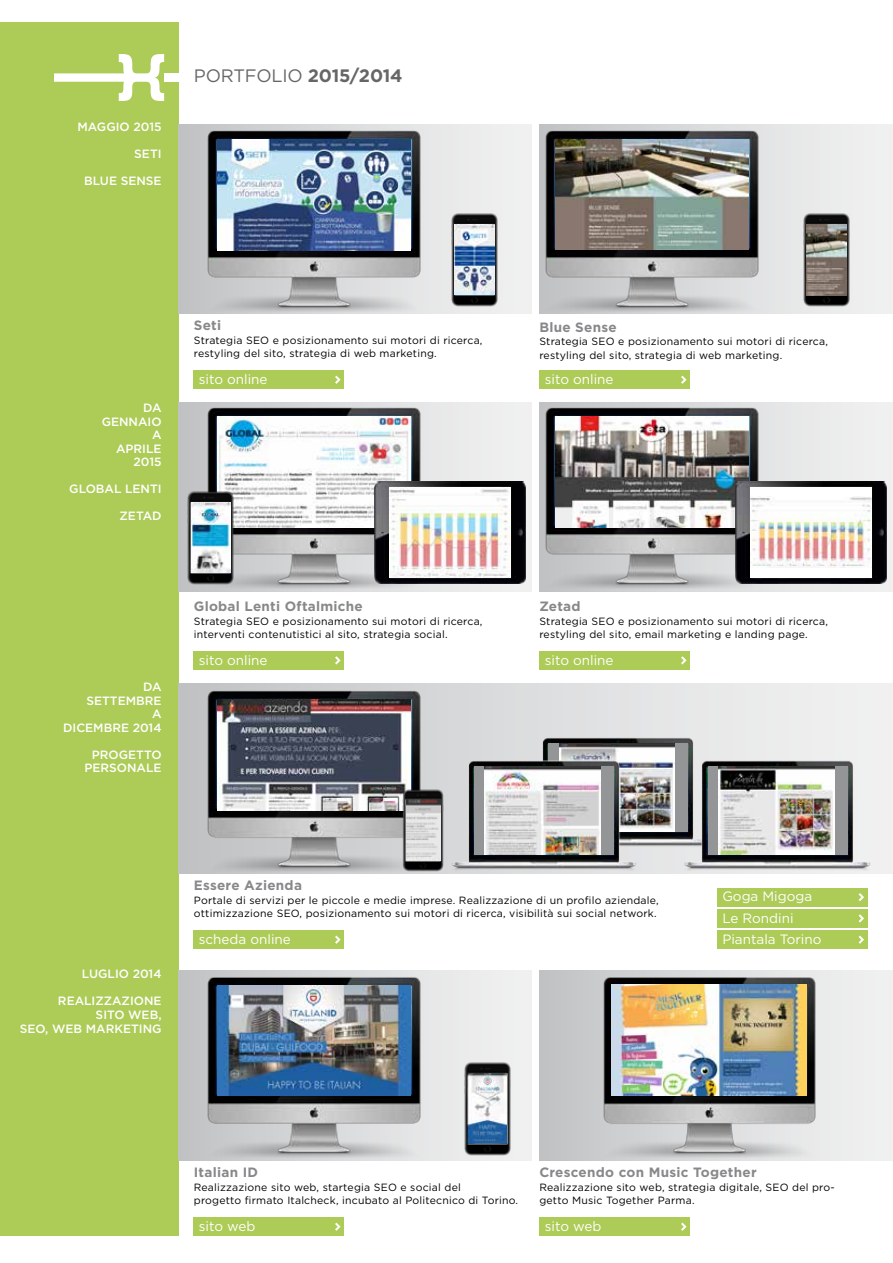
<style>
.page{position:relative;width:893px;height:1263px;background:#fff}
.page>*{position:absolute;margin:0;border:0;box-sizing:border-box;transform-origin:0 0}
.t1{font:18px "Gotham";letter-spacing:-.01em;color:#666}
.t2{font:13.5px "Gotham";color:#fff}
.t3{font:700 13.5px "Gotham";letter-spacing:.02em;color:#87888a}
.t4{font:500 12px/13.5px "Gotham";color:#fff;text-align:right}
.t5{font:10.5px/13.5px "Gotham";letter-spacing:.02em;color:#000}
.s1{font-weight:700}
</style>
<div class="page">
<div style="left:0;top:23px;width:179px;height:1213px;background:#adcb57"></div>
<div style="left:164px;top:73px;width:15px;height:9px;background:#fff"></div>
<svg style="left:54px;top:54px;width:110px;height:47px"></svg>
<svg style="left:179px;top:402px;width:353px;height:189px"></svg>
<div style="left:540px;top:402px;width:353px;height:189px;background:#ebebec"></div>
<svg style="left:179px;top:971px;width:353px;height:189px;background:#dddede"></svg>
<img style="left:435px;top:1056px;width:97px;height:104px">
<svg style="left:540px;top:971px;width:353px;height:189px"></svg>
<svg style="left:179px;top:684px;width:714px;height:189px;background:#dfe0e1"></svg>
<img style="left:517px;top:735px;width:202px;height:119px">
<div style="left:548px;top:744px;width:140px;height:88px;background:#949597"></div>
<img style="left:559px;top:744px;width:116px;height:88px">
<img style="left:443px;top:757px;width:201px;height:117px">
<div style="left:474px;top:766px;width:140px;height:88px;background:#949597"></div>
<div style="left:194px;top:930px;width:150px;height:19px;background:#adcb57"></div>
<svg style="left:335px;top:935px;width:6px;height:9px"></svg>
<div style="left:717px;top:930px;width:151px;height:19px;background:#adcb57"></div>
<svg style="left:858px;top:935px;width:6px;height:9px"></svg>
<div style="left:194px;top:1217px;width:150px;height:19px;background:#adcb57"></div>
<svg style="left:335px;top:1222px;width:6px;height:9px"></svg>
<div style="left:540px;top:1217px;width:150px;height:19px;background:#adcb57"></div>
<svg style="left:681px;top:1222px;width:6px;height:9px"></svg>
<div style="left:194px;top:370px;width:150px;height:19px;background:#adcb57"></div>
<svg style="left:335px;top:376px;width:6px;height:8px"></svg>
<div style="left:540px;top:370px;width:150px;height:19px;background:#adcb57"></div>
<svg style="left:681px;top:376px;width:6px;height:8px"></svg>
<div style="left:194px;top:651px;width:150px;height:19px;background:#adcb57"></div>
<svg style="left:335px;top:656px;width:6px;height:8px"></svg>
<div style="left:540px;top:651px;width:150px;height:19px;background:#adcb57"></div>
<svg style="left:681px;top:656px;width:6px;height:8px"></svg>
<img style="left:205px;top:970px;width:218px;height:191px">
<img style="left:217px;top:986px;width:194px;height:109px">
<img style="left:468px;top:1073px;width:39px;height:70px">
<img style="left:600px;top:970px;width:218px;height:191px">
<img style="left:612px;top:985px;width:194px;height:110px">
<img style="left:205px;top:683px;width:218px;height:191px">
<img style="left:217px;top:700px;width:194px;height:110px">
<img style="left:485px;top:766px;width:115px;height:88px">
<img style="left:677px;top:757px;width:201px;height:117px">
<div style="left:708px;top:766px;width:139px;height:88px;background:#949597"></div>
<img style="left:719px;top:766px;width:115px;height:88px">
<div style="left:717px;top:909px;width:151px;height:19px;background:#adcb57"></div>
<svg style="left:858px;top:914px;width:6px;height:8px"></svg>
<div style="left:717px;top:888px;width:151px;height:18px;background:#adcb57"></div>
<svg style="left:858px;top:893px;width:6px;height:8px"></svg>
<img style="left:205px;top:403px;width:218px;height:189px">
<img style="left:217px;top:417px;width:194px;height:110px">
<img style="left:378px;top:785px;width:90px;height:89px">
<img style="left:406px;top:799px;width:34px;height:61px">
<img style="left:178px;top:485px;width:85px;height:104px">
<img style="left:191px;top:502px;width:39px;height:70px">
<img style="left:543px;top:403px;width:218px;height:189px">
<img style="left:555px;top:417px;width:194px;height:110px">
<img style="left:735px;top:481px;width:151px;height:102px">
<div style="left:750px;top:487px;width:121px;height:90px;background:#fff"></div>
<img style="left:750px;top:497px;width:121px;height:70px">
<img style="left:375px;top:481px;width:151px;height:102px">
<img style="left:390px;top:488px;width:121px;height:89px">
<svg style="left:179px;top:125px;width:353px;height:189px"></svg>
<div style="left:540px;top:125px;width:353px;height:189px;background:#eaebeb"></div>
<img style="left:205px;top:125px;width:218px;height:189px">
<img style="left:217px;top:139px;width:194px;height:111px">
<img style="left:422px;top:208px;width:104px;height:104px">
<img style="left:455px;top:225px;width:39px;height:70px">
<img style="left:543px;top:125px;width:216px;height:189px">
<img style="left:555px;top:139px;width:194px;height:110px">
<img style="left:803px;top:213px;width:47px;height:94px">
<img style="left:807px;top:225px;width:39px;height:70px">
<p class="t4" style="left:78px;top:120px;width:85px">MAGGIO 2015</p>
<p class="t4" style="left:134px;top:147px;width:29px">SETI</p>
<p class="t4" style="left:84px;top:174px;width:79px">BLUE SENSE</p>
<h1 class="t1" style="left:194px;top:64px;width:210px">PORTFOLIO <span class="s1">2015/2014</span></h1>
<p class="t4" style="left:102px;top:401px;width:61px">DA<br>GENNAIO<br>A<br>APRILE<br>2015</p>
<p class="t4" style="left:69px;top:482px;width:94px">GLOBAL LENTI</p>
<p class="t4" style="left:120px;top:509px;width:44px">ZETAD</p>
<p class="t4" style="left:63px;top:680px;width:100px">DA<br>SETTEMBRE<br>A<br>DICEMBRE 2014</p>
<p class="t4" style="left:85px;top:748px;width:79px">PROGETTO<br>PERSONALE</p>
<p class="t3" style="left:194px;top:317px;width:29px">Seti</p>
<p class="t5" style="left:194px;top:333px;width:290px">Strategia SEO e posizionamento sui motori di ricerca, restyling del sito, strategia di web marketing.</p>
<p class="t3" style="left:539px;top:318px;width:79px">Blue Sense</p>
<p class="t5" style="left:539px;top:334px;width:290px">Strategia SEO e posizionamento sui motori di ricerca, restyling del sito, strategia di web marketing.</p>
<p class="t2" style="left:199px;top:370px;width:70px">sito online</p>
<p class="t2" style="left:545px;top:370px;width:70px">sito online</p>
<p class="t3" style="left:194px;top:597px;width:171px">Global Lenti Oftalmiche</p>
<p class="t5" style="left:194px;top:614px;width:290px">Strategia SEO e posizionamento sui motori di ricerca, interventi contenutistici al sito, strategia social.</p>
<p class="t3" style="left:539px;top:597px;width:43px">Zetad</p>
<p class="t5" style="left:539px;top:614px;width:290px">Strategia SEO e posizionamento sui motori di ricerca, restyling del sito, email marketing e landing page.</p>
<p class="t2" style="left:199px;top:651px;width:70px">sito online</p>
<p class="t2" style="left:545px;top:651px;width:70px">sito online</p>
<p class="t4" style="left:82px;top:967px;width:81px">LUGLIO 2014</p>
<p class="t4" style="left:20px;top:994px;width:143px">REALIZZAZIONE<br>SITO WEB,<br>SEO, WEB MARKETING</p>
<p class="t3" style="left:194px;top:877px;width:110px">Essere Azienda</p>
<p class="t5" style="left:194px;top:893px;width:466px">Portale di servizi per le piccole e medie imprese. Realizzazione di un profilo aziendale, ottimizzazione SEO, posizionamento sui motori di ricerca, visibilità sui social network.</p>
<p class="t2" style="left:722px;top:888px;width:91px">Goga Migoga</p>
<p class="t2" style="left:722px;top:909px;width:73px">Le Rondini</p>
<p class="t2" style="left:199px;top:930px;width:94px">scheda online</p>
<p class="t2" style="left:722px;top:930px;width:101px">Piantala Torino</p>
<p class="t3" style="left:194px;top:1164px;width:66px">Italian ID</p>
<p class="t5" style="left:194px;top:1180px;width:326px">Realizzazione sito web, startegia SEO e social del<br>progetto firmato Italcheck, incubato al Politecnico di Torino.</p>
<p class="t3" style="left:539px;top:1164px;width:219px">Crescendo con Music Together</p>
<p class="t5" style="left:539px;top:1180px;width:297px">Realizzazione sito web, strategia digitale, SEO del pro&shy;getto Music Together Parma.</p>
<p class="t2" style="left:199px;top:1217px;width:58px">sito web</p>
<p class="t2" style="left:545px;top:1217px;width:58px">sito web</p>
</div>
